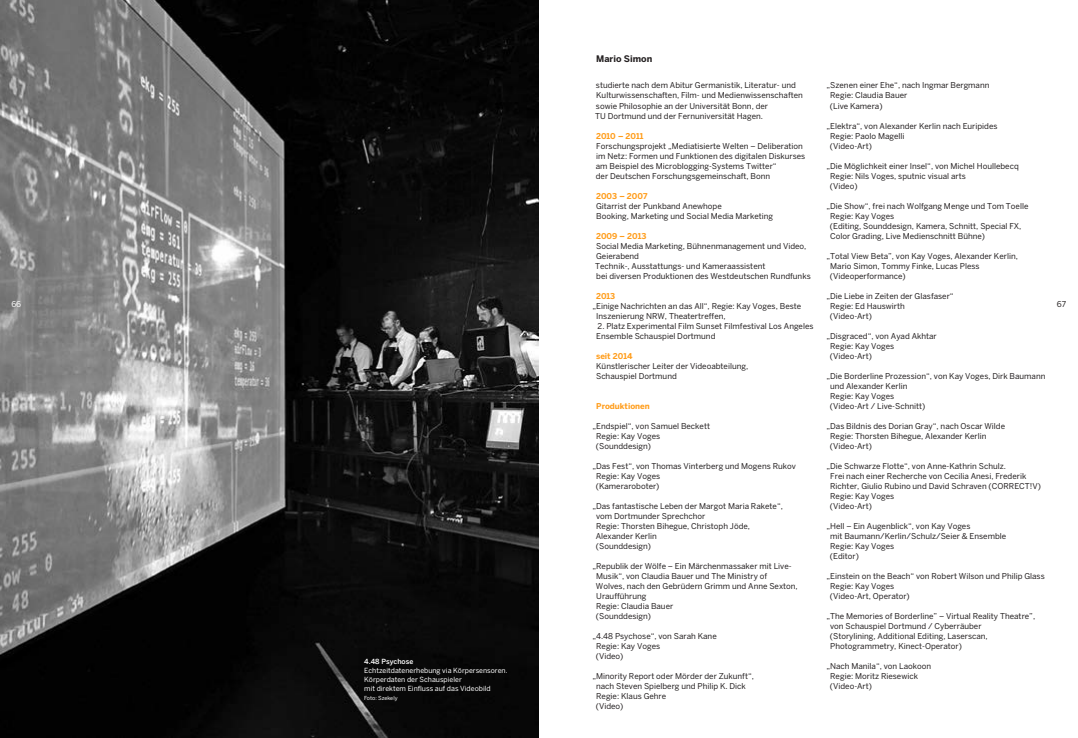
<style>
.page{position:relative;width:1078px;height:738px;background:#fff}
.page>*{position:absolute;margin:0;border:0;box-sizing:border-box;transform-origin:0 0}
.Fließtext_Fett{font:700 9px "Benton Sans";color:#231f20}
.Biografie{font:8px/10px "Benton Sans";color:#231f20}
.Biografie_fett{font:700 8px "Benton Sans";color:#ff9d1b}
.t1{font:8px "Benton Sans";color:#fff}
.Marginalien{font:7px "Benton Sans";color:#fff}
.Marginalien-2{font:500 7px "Benton Sans";color:#fff}
.FotoCredit{font:5.5px "Benton Sans";letter-spacing:-.005em;color:#fff}
</style>
<div class="page">
<img style="left:0;top:0;width:539px;height:737px">
<p class="t1" style="left:11px;top:299px;width:11px">66</p>
<p class="Marginalien-2" style="left:364px;top:657px;width:51px">4.48 Psychose</p>
<p class="Marginalien" style="left:364px;top:666px;width:145px">Echtzeitdatenerhebung via Körpersensoren.</p>
<p class="Marginalien" style="left:364px;top:675px;width:99px">Körperdaten der Schauspieler</p>
<p class="Marginalien" style="left:364px;top:684px;width:128px">mit direktem Einfluss auf das Videobild</p>
<p class="FotoCredit" style="left:364px;top:694px;width:35px">Foto: Szekely</p>
<p class="Fließtext_Fett" style="left:596px;top:54px;width:58px">Mario Simon</p>
<p class="Biografie" style="left:595px;top:80px;width:201px">studierte nach dem Abitur Germanistik, Literatur- und</p>
<p class="Biografie" style="left:595px;top:90px;width:208px">Kulturwissenschaften, Film- und Medienwissenschaften sowie Philosophie an der Universität Bonn, der</p>
<p class="Biografie" style="left:595px;top:110px;width:169px">TU Dortmund und der Fernuniversität Hagen.</p>
<p class="Biografie_fett" style="left:596px;top:131px;width:49px">2010 – 2011</p>
<p class="Biografie" style="left:596px;top:140px;width:208px">Forschungsprojekt „Mediatisierte Welten – Deliberation</p>
<p class="Biografie" style="left:595px;top:150px;width:211px">im Netz: Formen und Funktionen des digitalen Diskurses am Beispiel des Microblogging-Systems Twitter“</p>
<p class="Biografie" style="left:595px;top:170px;width:176px">der Deutschen Forschungsgemeinschaft, Bonn</p>
<p class="Biografie_fett" style="left:596px;top:191px;width:53px">2003 – 2007</p>
<p class="Biografie" style="left:596px;top:200px;width:127px">Gitarrist der Punkband Anewhope</p>
<p class="Biografie" style="left:596px;top:210px;width:178px">Booking, Marketing und Social Media Marketing</p>
<p class="Biografie_fett" style="left:596px;top:231px;width:52px">2009 – 2013</p>
<p class="Biografie" style="left:596px;top:240px;width:212px">Social Media Marketing, Bühnenmanagement und Video,<br>Geierabend</p>
<p class="Biografie" style="left:595px;top:260px;width:172px">Technik-, Ausstattungs- und Kameraassistent</p>
<p class="Biografie" style="left:596px;top:270px;width:216px">bei diversen Produktionen des Westdeutschen Rundfunks</p>
<p class="Biografie_fett" style="left:596px;top:291px;width:21px">2013</p>
<p class="Biografie" style="left:596px;top:300px;width:206px;text-indent:-4px">„Einige Nachrichten an das All“, Regie: Kay Voges, Beste<br>Inszenierung NRW, Theatertreffen,</p>
<p class="Biografie" style="left:597px;top:320px;width:217px">2. Platz Experimental Film Sunset Filmfestival Los Angeles</p>
<p class="Biografie" style="left:596px;top:330px;width:121px">Ensemble Schauspiel Dortmund</p>
<p class="Biografie_fett" style="left:596px;top:351px;width:38px">seit 2014</p>
<p class="Biografie" style="left:596px;top:360px;width:153px">Künstlerischer Leiter der Videoabteilung,</p>
<p class="Biografie" style="left:596px;top:370px;width:82px">Schauspiel Dortmund</p>
<p class="Biografie_fett" style="left:596px;top:401px;width:55px">Produktionen</p>
<p class="Biografie" style="left:592px;top:420px;width:119px">„Endspiel“, von Samuel Beckett</p>
<p class="Biografie" style="left:596px;top:430px;width:66px">Regie: Kay Voges</p>
<p class="Biografie" style="left:595px;top:440px;width:57px">(Sounddesign)</p>
<p class="Biografie" style="left:592px;top:460px;width:205px">„Das Fest“, von Thomas Vinterberg und Mogens Rukov</p>
<p class="Biografie" style="left:596px;top:470px;width:66px">Regie: Kay Voges</p>
<p class="Biografie" style="left:595px;top:480px;width:65px">(Kameraroboter)</p>
<p class="Biografie" style="left:592px;top:500px;width:192px">„Das fantastische Leben der Margot Maria Rakete“,</p>
<p class="Biografie" style="left:596px;top:510px;width:111px">vom Dortmunder Sprechchor</p>
<p class="Biografie" style="left:596px;top:520px;width:155px">Regie: Thorsten Bihegue, Christoph Jöde,</p>
<p class="Biografie" style="left:595px;top:530px;width:63px">Alexander Kerlin</p>
<p class="Biografie" style="left:595px;top:540px;width:57px">(Sounddesign)</p>
<p class="Biografie" style="left:596px;top:560px;width:197px;text-indent:-4px">„Republik der Wölfe – Ein Märchenmassaker mit Live-<br>Musik“, von Claudia Bauer und The Ministry of</p>
<p class="Biografie" style="left:595px;top:580px;width:203px">Wolves, nach den Gebrüdern Grimm und Anne Sexton,<br>Uraufführung</p>
<p class="Biografie" style="left:596px;top:600px;width:79px">Regie: Claudia Bauer</p>
<p class="Biografie" style="left:595px;top:610px;width:57px">(Sounddesign)</p>
<p class="Biografie" style="left:592px;top:630px;width:126px">„4.48 Psychose“, von Sarah Kane</p>
<p class="Biografie" style="left:596px;top:640px;width:66px">Regie: Kay Voges</p>
<p class="Biografie" style="left:595px;top:650px;width:29px">(Video)</p>
<p class="Biografie" style="left:592px;top:670px;width:163px">„Minority Report oder Mörder der Zukunft“,</p>
<p class="Biografie" style="left:596px;top:680px;width:151px">nach Steven Spielberg und Philip K. Dick</p>
<p class="Biografie" style="left:596px;top:690px;width:72px">Regie: Klaus Gehre</p>
<p class="Biografie" style="left:595px;top:700px;width:29px">(Video)</p>
<p class="Biografie" style="left:826px;top:80px;width:164px">„Szenen einer Ehe“, nach Ingmar Bergmann</p>
<p class="Biografie" style="left:830px;top:90px;width:79px">Regie: Claudia Bauer</p>
<p class="Biografie" style="left:829px;top:100px;width:54px">(Live Kamera)</p>
<p class="Biografie" style="left:826px;top:120px;width:172px">„Elektra“, von Alexander Kerlin nach Euripides</p>
<p class="Biografie" style="left:830px;top:130px;width:76px">Regie: Paolo Magelli</p>
<p class="Biografie" style="left:829px;top:140px;width:44px">(Video-Art)</p>
<p class="Biografie" style="left:826px;top:160px;width:194px">„Die Möglichkeit einer Insel“, von Michel Houllebecq</p>
<p class="Biografie" style="left:830px;top:170px;width:137px">Regie: Nils Voges, sputnic visual arts</p>
<p class="Biografie" style="left:829px;top:180px;width:29px">(Video)</p>
<p class="Biografie" style="left:826px;top:200px;width:203px">„Die Show“, frei nach Wolfgang Menge und Tom Toelle</p>
<p class="Biografie" style="left:830px;top:210px;width:66px">Regie: Kay Voges</p>
<p class="Biografie" style="left:829px;top:220px;width:193px">(Editing, Sounddesign, Kamera, Schnitt, Special FX,</p>
<p class="Biografie" style="left:829px;top:230px;width:156px">Color Grading, Live Medienschnitt Bühne)</p>
<p class="Biografie" style="left:826px;top:250px;width:193px">„Total View Beta”, von Kay Voges, Alexander Kerlin,</p>
<p class="Biografie" style="left:830px;top:260px;width:151px">Mario Simon, Tommy Finke, Lucas Pless</p>
<p class="Biografie" style="left:829px;top:270px;width:77px">(Videoperformance)</p>
<p class="Biografie" style="left:826px;top:290px;width:129px">„Die Liebe in Zeiten der Glasfaser“</p>
<p class="Biografie" style="left:830px;top:300px;width:76px">Regie: Ed Hauswirth</p>
<p class="Biografie" style="left:829px;top:310px;width:44px">(Video-Art)</p>
<p class="Biografie" style="left:826px;top:330px;width:112px">„Disgraced“, von Ayad Akhtar</p>
<p class="Biografie" style="left:830px;top:340px;width:66px">Regie: Kay Voges</p>
<p class="Biografie" style="left:829px;top:350px;width:44px">(Video-Art)</p>
<p class="Biografie" style="left:829px;top:370px;width:217px;text-indent:-4px">„Die Borderline Prozession“, von Kay Voges, Dirk Baumann und Alexander Kerlin</p>
<p class="Biografie" style="left:830px;top:390px;width:66px">Regie: Kay Voges</p>
<p class="Biografie" style="left:829px;top:400px;width:97px">(Video-Art / Live-Schnitt)</p>
<p class="Biografie" style="left:826px;top:420px;width:180px">„Das Bildnis des Dorian Gray“, nach Oscar Wilde</p>
<p class="Biografie" style="left:830px;top:430px;width:158px">Regie: Thorsten Bihegue, Alexander Kerlin</p>
<p class="Biografie" style="left:829px;top:440px;width:44px">(Video-Art)</p>
<p class="Biografie" style="left:826px;top:460px;width:181px">„Die Schwarze Flotte“, von Anne-Kathrin Schulz.</p>
<p class="Biografie" style="left:830px;top:470px;width:197px">Frei nach einer Recherche von Cecilia Anesi, Frederik</p>
<p class="Biografie" style="left:830px;top:480px;width:212px">Richter, Giulio Rubino und David Schraven (CORRECT!V)</p>
<p class="Biografie" style="left:830px;top:490px;width:66px">Regie: Kay Voges</p>
<p class="Biografie" style="left:829px;top:500px;width:44px">(Video-Art)</p>
<p class="Biografie" style="left:826px;top:520px;width:145px">„Hell – Ein Augenblick“, von Kay Voges</p>
<p class="Biografie" style="left:830px;top:530px;width:177px">mit Baumann/Kerlin/Schulz/Seier &amp; Ensemble</p>
<p class="Biografie" style="left:830px;top:540px;width:66px">Regie: Kay Voges</p>
<p class="Biografie" style="left:829px;top:550px;width:30px">(Editor)</p>
<p class="Biografie" style="left:826px;top:570px;width:220px">„Einstein on the Beach“ von Robert Wilson und Philip Glass</p>
<p class="Biografie" style="left:830px;top:580px;width:66px">Regie: Kay Voges</p>
<p class="Biografie" style="left:829px;top:590px;width:81px">(Video-Art, Operator)</p>
<p class="Biografie" style="left:829px;top:610px;width:206px;text-indent:-4px">„The Memories of Borderline” – Virtual Reality Theatre”, von Schauspiel Dortmund / Cyberräuber</p>
<p class="Biografie" style="left:829px;top:630px;width:159px">(Storylining, Additional Editing, Laserscan,</p>
<p class="Biografie" style="left:830px;top:640px;width:133px">Photogrammetry, Kinect-Operator)</p>
<p class="Biografie" style="left:826px;top:660px;width:106px">„Nach Manila“, von Laokoon</p>
<p class="Biografie" style="left:830px;top:670px;width:89px">Regie: Moritz Riesewick</p>
<p class="Biografie" style="left:829px;top:680px;width:44px">(Video-Art)</p>
<p class="Biografie" style="left:1056px;top:298px;width:11px">67</p>
</div>
